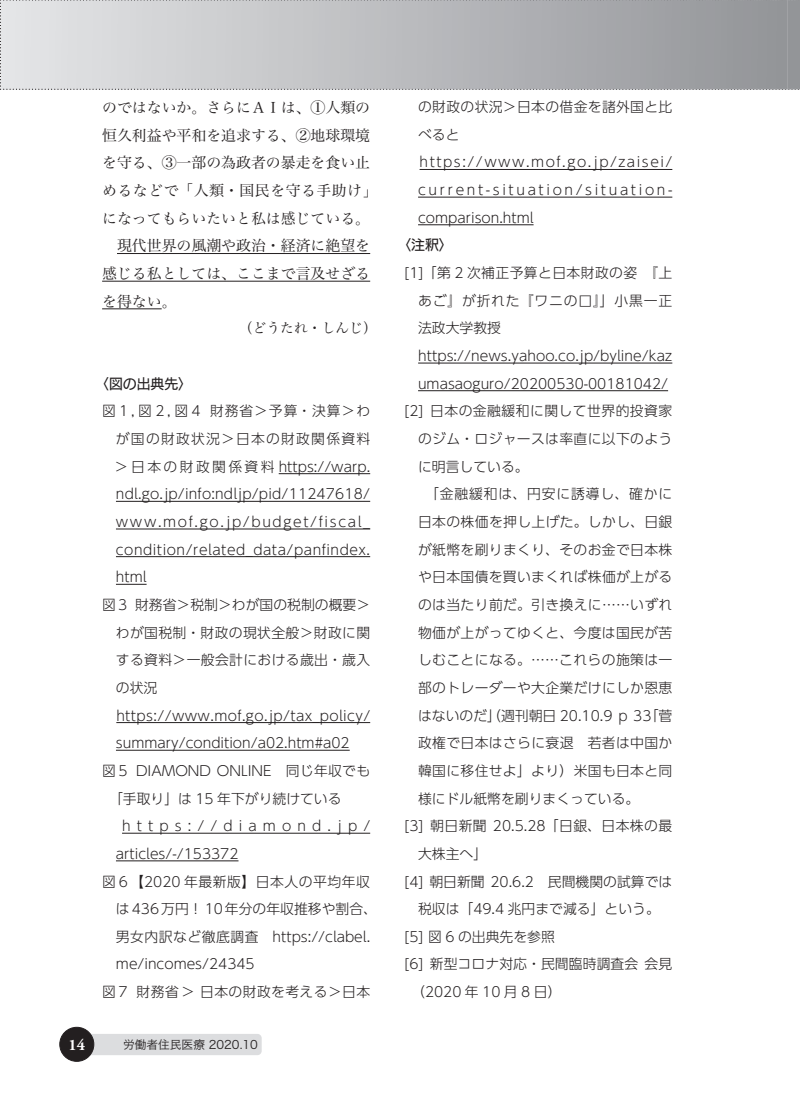
<style>
.page{position:relative;width:800px;height:1119px;background:#fff}
.page>*{position:absolute;margin:0;border:0;box-sizing:border-box;transform-origin:0 0}
.t1{font:700 15.9px "Adobe Garamond Pro";color:#fff}
.t2{font:14.85px "Hira Min Pro W3";color:#231f20}
.t3{font:14.85px "Hira Min Pro W3";letter-spacing:.035em;color:#231f20}
.t4{font:300 13.8px "UD Shin Go Pr 6 N";letter-spacing:.025em;color:#231f20}
.t5{font:300 13.8px "UD Shin Go Pr 6 N";color:#231f20}
.t6{font:300 13.8px/27.6px "UD Shin Go Pr 6 N";letter-spacing:.11em;color:#231f20}
.t7{font:300 13.8px "UD Shin Go Pr 6 N";letter-spacing:.005em;color:#231f20}
.t8{font:300 13.8px "UD Shin Go Pr 6 N";letter-spacing:.065em;color:#231f20}
.t9{font:300 13.8px "UD Shin Go Pr 6 N";letter-spacing:.115em;color:#231f20}
.t10{font:300 13.8px "UD Shin Go Pr 6 N";letter-spacing:.17em;color:#231f20}
.t11{font:300 13.8px "UD Shin Go Pr 6 N";letter-spacing:.44em;color:#231f20}
.t12{font:300 13.8px "UD Shin Go Pr 6 N";letter-spacing:.06em;color:#231f20}
.t13{font:300 13.8px "UD Shin Go Pr 6 N";letter-spacing:.085em;color:#231f20}
.t14{font:13.8px "Hira Min Pro W3";color:#231f20}
.t15{font:13.8px "UD Kakugo Large Pr 6 N M";color:#231f20}
.t16{font:11.7px "Hira Kaku Pro W3";color:#231f20}
</style>
<div class="page">
<div style="left:62px;top:1033px;width:199px;height:21px;background:#dcdddf;border-radius:4px"></div>
<div style="left:60px;top:1027px;width:34px;height:34px;background:#231f20;border-radius:50%"></div>
<div style="left:60px;top:1026px;width:34px;height:35px;border:1px solid #231f20;border-radius:50%"></div>
<svg style="left:0;top:0;width:799px;height:90px"></svg>
<hr style="left:117px;top:253px;width:253px;height:1px;background:#231f20">
<hr style="left:102px;top:281px;width:268px;height:1px;background:#231f20">
<hr style="left:102px;top:308px;width:60px;height:1px;background:#231f20">
<hr style="left:279px;top:473px;width:91px;height:1px;background:#231f20">
<hr style="left:116px;top:501px;width:254px;height:1px;background:#231f20">
<hr style="left:116px;top:528px;width:254px;height:1px;background:#231f20">
<hr style="left:116px;top:556px;width:254px;height:1px;background:#231f20">
<hr style="left:116px;top:584px;width:30px;height:1px;background:#231f20">
<hr style="left:116px;top:722px;width:254px;height:1px;background:#231f20">
<hr style="left:116px;top:749px;width:233px;height:1px;background:#231f20">
<hr style="left:122px;top:832px;width:248px;height:1px;background:#231f20">
<hr style="left:116px;top:860px;width:122px;height:1px;background:#231f20">
<hr style="left:419px;top:169px;width:253px;height:1px;background:#231f20">
<hr style="left:418px;top:197px;width:254px;height:1px;background:#231f20">
<hr style="left:418px;top:224px;width:115px;height:1px;background:#231f20">
<hr style="left:418px;top:362px;width:254px;height:1px;background:#231f20">
<hr style="left:418px;top:390px;width:250px;height:1px;background:#231f20">
<p class="t2" style="left:102px;top:95px;width:269px">のではないか。さらにＡＩは、①人類の</p>
<p class="t2" style="left:102px;top:122px;width:269px">恒久利益や平和を追求する、②地球環境</p>
<p class="t2" style="left:102px;top:150px;width:269px">を守る、③一部の為政者の暴走を食い止</p>
<p class="t3" style="left:102px;top:178px;width:277px">めるなどで「人類・国民を守る手助け」</p>
<p class="t2" style="left:102px;top:205px;width:269px">になってもらいたいと私は感じている。</p>
<p class="t2" style="left:117px;top:233px;width:254px">現代世界の風潮や政治・経済に絶望を</p>
<p class="t2" style="left:102px;top:261px;width:269px">感じる私としては、ここまで言及せざる</p>
<p class="t2" style="left:102px;top:288px;width:76px">を得ない。</p>
<p class="t14" style="left:232px;top:316px;width:147px">　（どうたれ・しんじ）</p>
<p class="t15" style="left:95px;top:376px;width:98px">〈図の出典先〉</p>
<p class="t8" style="left:102px;top:400px;width:269px">図１, 図２, 図４ 財務省＞予算・決算＞わ</p>
<p class="t13" style="left:116px;top:427px;width:256px">が国の財政状況＞日本の財政関係資料</p>
<p class="t10" style="left:116px;top:455px;width:256px">&gt; 日本の財政関係資料 https://warp.</p>
<p class="t4" style="left:116px;top:483px;width:256px">ndl.go.jp/info:ndljp/pid/11247618/</p>
<p class="t9" style="left:116px;top:510px;width:255px">www.mof.go.jp/budget/fiscal_</p>
<p class="t4" style="left:116px;top:538px;width:256px">condition/related_data/panfindex.</p>
<p class="t4" style="left:116px;top:566px;width:32px">html</p>
<p class="t5" style="left:102px;top:593px;width:269px">図３ 財務省＞税制＞わが国の税制の概要＞</p>
<p class="t4" style="left:116px;top:621px;width:256px">わが国税制・財政の現状全般＞財政に関</p>
<p class="t4" style="left:116px;top:648px;width:256px">する資料＞一般会計における歳出・歳入</p>
<p class="t4" style="left:116px;top:676px;width:43px">の状況</p>
<p class="t4" style="left:116px;top:704px;width:255px">https://www.mof.go.jp/tax_policy/</p>
<p class="t5" style="left:116px;top:731px;width:235px">summary/condition/a02.htm#a02</p>
<p class="t5" style="left:102px;top:759px;width:269px">図５ DIAMOND ONLINE　同じ年収でも</p>
<p class="t5" style="left:109px;top:787px;width:234px">「手取り」は 15 年下がり続けている</p>
<p class="t11" style="left:122px;top:814px;width:250px">https://diamond.jp/</p>
<p class="t5" style="left:116px;top:842px;width:124px">articles/-/153372</p>
<p class="t4" style="left:102px;top:870px;width:269px">図６【2020 年最新版】日本人の平均年収</p>
<p class="t5" style="left:116px;top:897px;width:262px">は436万円！10年分の年収推移や割合、</p>
<p class="t4" style="left:116px;top:925px;width:256px">男女内訳など徹底調査　https://clabel.</p>
<p class="t5" style="left:116px;top:952px;width:140px">me/incomes/24345</p>
<p class="t4" style="left:102px;top:980px;width:269px">図７ 財務省 &gt; 日本の財政を考える＞日本</p>
<p class="t1" style="left:68px;top:1035px;width:18px">14</p>
<p class="t16" style="left:111px;top:1034px;width:148px">　労働者住民医療 2020.10</p>
<p class="t6" style="left:418px;top:93px;width:256px">の財政の状況＞日本の借金を諸外国と比べるとhttps://www.mof.go.jp/zaisei/ current-situation/situation&shy;comparison.html</p>
<p class="t15" style="left:397px;top:237px;width:57px">〈注釈〉</p>
<p class="t4" style="left:404px;top:262px;width:269px">[1] 「第 2 次補正予算と日本財政の姿　『上</p>
<p class="t12" style="left:418px;top:289px;width:256px">あご』が折れた『ワニの口』」小黒一正</p>
<p class="t4" style="left:418px;top:317px;width:84px">法政大学教授</p>
<p class="t7" style="left:418px;top:344px;width:255px">https://news.yahoo.co.jp/byline/kaz</p>
<p class="t5" style="left:418px;top:372px;width:251px">umasaoguro/20200530-00181042/</p>
<p class="t4" style="left:404px;top:400px;width:269px">[2] 日本の金融緩和に関して世界的投資家</p>
<p class="t4" style="left:418px;top:427px;width:256px">のジム・ロジャースは率直に以下のよう</p>
<p class="t5" style="left:418px;top:455px;width:112px">に明言している。</p>
<p class="t8" style="left:404px;top:483px;width:269px">　　「金融緩和は、円安に誘導し、確かに</p>
<p class="t4" style="left:418px;top:510px;width:256px">日本の株価を押し上げた。しかし、日銀</p>
<p class="t4" style="left:418px;top:538px;width:256px">が紙幣を刷りまくり、そのお金で日本株</p>
<p class="t4" style="left:418px;top:566px;width:256px">や日本国債を買いまくれば株価が上がる</p>
<p class="t4" style="left:418px;top:593px;width:256px">のは当たり前だ。引き換えに……いずれ</p>
<p class="t4" style="left:418px;top:621px;width:256px">物価が上がってゆくと、今度は国民が苦</p>
<p class="t4" style="left:418px;top:648px;width:256px">しむことになる。……これらの施策は一</p>
<p class="t4" style="left:418px;top:676px;width:256px">部のトレーダーや大企業だけにしか恩恵</p>
<p class="t5" style="left:418px;top:704px;width:256px">はないのだ」（週刊朝日 20.10.9 ｐ 33「菅</p>
<p class="t4" style="left:418px;top:731px;width:256px">政権で日本はさらに衰退　若者は中国か</p>
<p class="t4" style="left:418px;top:759px;width:256px">韓国に移住せよ」より）米国も日本と同</p>
<p class="t5" style="left:418px;top:787px;width:223px">様にドル紙幣を刷りまくっている。</p>
<p class="t4" style="left:404px;top:814px;width:269px">[3] 朝日新聞 20.5.28 「日銀、日本株の最</p>
<p class="t4" style="left:418px;top:842px;width:71px">大株主へ」</p>
<p class="t5" style="left:404px;top:870px;width:269px">[4] 朝日新聞 20.6.2　民間機関の試算では</p>
<p class="t5" style="left:418px;top:897px;width:243px">税収は「49.4 兆円まで減る」という。</p>
<p class="t5" style="left:404px;top:925px;width:152px">[5] 図 6 の出典先を参照</p>
<p class="t7" style="left:404px;top:952px;width:269px">[6] 新型コロナ対応・民間臨時調査会 会見</p>
<p class="t4" style="left:411px;top:980px;width:152px">（2020 年 10 月 8 日）</p>
</div>
